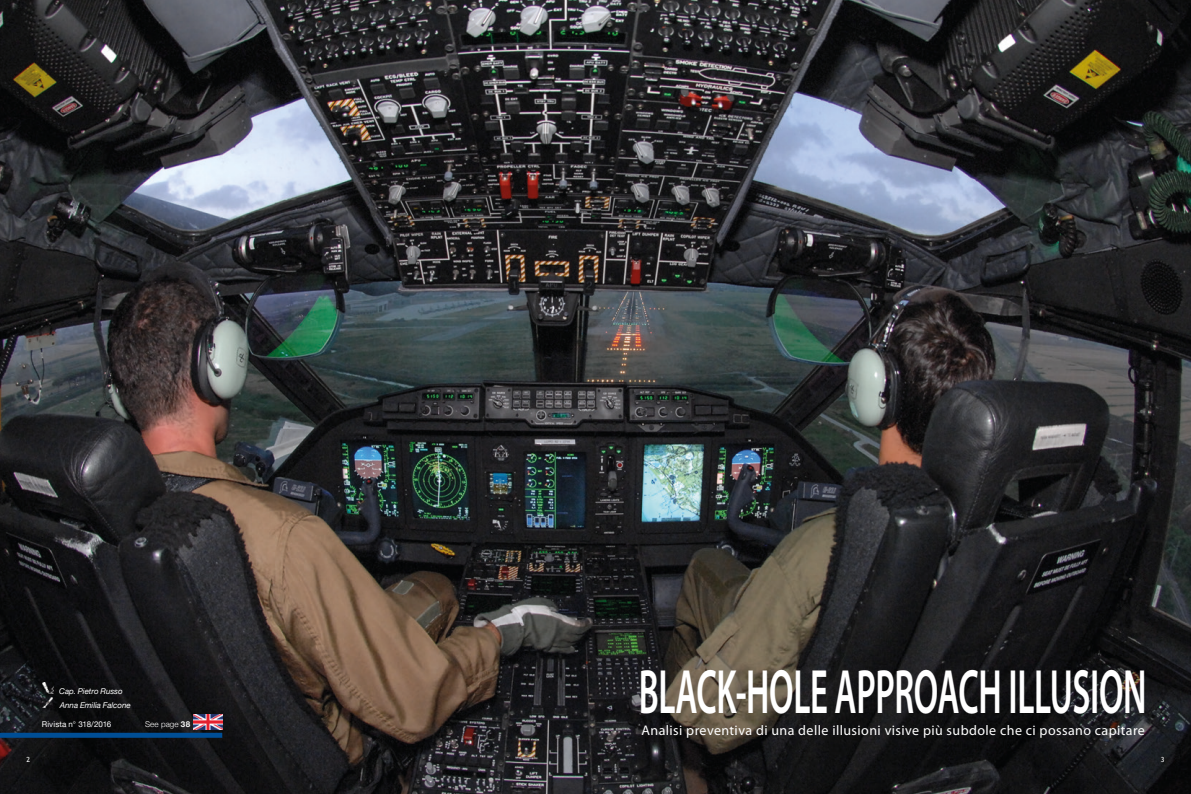
<style>
.page{position:relative;width:1191px;height:794px;background:#fff}
.page>*{position:absolute;margin:0;border:0;box-sizing:border-box;transform-origin:0 0}
.t1{font:600 63px "Myriad Pro";letter-spacing:-.01em;color:#fff;scale:.55 1}
.t2{font:14px "Myriad Pro";letter-spacing:.03em;color:#fff}
.t3{font:italic 8px/14.2px "Helvetica Neue";letter-spacing:-.005em;color:#fff}
.t4{font:8px "Helvetica Neue";letter-spacing:.01em;color:#fff}
.t5{font:300 8px "Helvetica Neue";letter-spacing:.015em;color:#fff}
.t6{font:7px "Trebuchet MS";color:#fff}
.s1{font-weight:700}
</style>
<div class="page">
<img style="left:0;top:0;width:1191px;height:794px">
<svg style="left:43px;top:682px;width:11px;height:26px"></svg>
<div style="left:0;top:733px;width:222px;height:5px;background:#004e95"></div>
<img style="left:194px;top:715px;width:28px;height:14px">
<p class="t3" style="left:59px;top:684px;width:73px">Cap. Pietro Russo<br>Anna Emilia Falcone</p>
<p class="t4" style="left:42px;top:718px;width:71px">Rivista n° 318/2016</p>
<p class="t5" style="left:145px;top:717px;width:46px">See page <span class="s1">38</span></p>
<p class="t1" style="left:639px;top:651px;width:925px">BLACK-HOLE APPROACH ILLUSION</p>
<p class="t2" style="left:641px;top:722px;width:505px">Analisi preventiva di una delle illusioni visive più subdole che ci possano capitare</p>
<p class="t6" style="left:27px;top:755px;width:5px">2</p>
<p class="t6" style="left:1160px;top:755px;width:5px">3</p>
</div>
